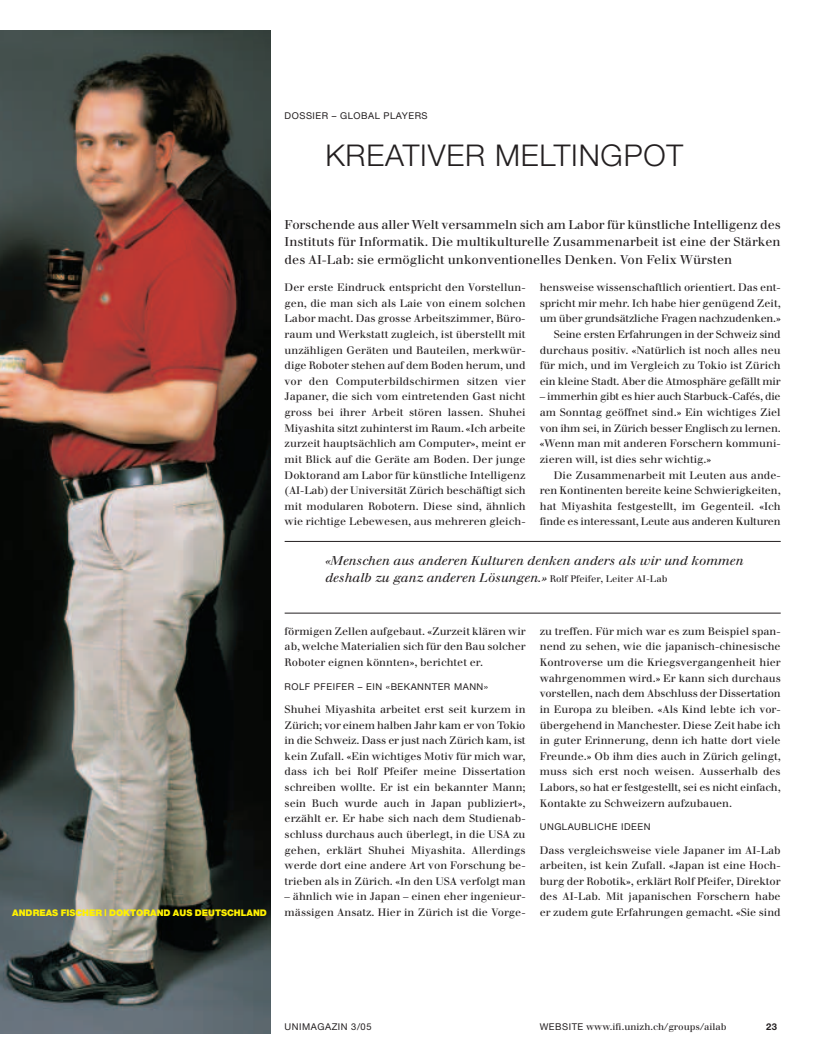
<style>
.page{position:relative;width:815px;height:1063px;background:#fff}
.page>*{position:absolute;margin:0;border:0;box-sizing:border-box;transform-origin:0 0}
.t1{font:300 30px "Helvetica Neue";letter-spacing:.03em;color:#231f20}
.t2{font:12.5px/17.5px "Walbaum";color:#231f20;text-align:justify}
.t3{font:italic 12.5px/17.5px "Walbaum";color:#231f20}
.t4{font:10.62px/15.6px "Walbaum";color:#231f20;text-align:justify}
.t5{font:9.38px "Helvetica Neue";letter-spacing:.055em;color:#231f20}
.t6{font:9.38px "Walbaum";color:#231f20}
.t7{font:700 9.38px "Helvetica Neue";color:#231f20}
.t8{font:900 9.12px "Helvetica Neue";color:#fff101}
.s1{font-style:normal;font-size:9.38px}
.s2{font-family:"Helvetica Neue"}
</style>
<div class="page">
<img style="left:0;top:30px;width:270px;height:1003px">
<hr style="left:285px;top:541px;width:496px;height:1px;background:#231f20">
<hr style="left:285px;top:613px;width:496px;height:1px;background:#231f20">
<p class="t5" style="left:285px;top:113px;width:145px">DOSSIER – GLOBAL PLAYERS</p>
<h1 class="t1" style="left:325px;top:145px;width:359px">KREATIVER MELTINGPOT</h1>
<p class="t8" style="left:12px;top:910px;width:256px">ANDREAS FISCHER | DOKTORAND AUS DEUTSCHLAND</p>
<p class="t2" style="left:285px;top:217px;width:498px">Forschende aus aller Welt versammeln sich am Labor für künstliche Intelligenz des Instituts für Informatik. Die multikulturelle Zusammenarbeit ist eine der Stärken des AI-Lab: sie ermöglicht unkonventionelles Denken. Von Felix Würsten</p>
<p class="t4" style="left:285px;top:281px;width:242px">Der erste Eindruck entspricht den Vorstellun&shy;gen, die man sich als Laie von einem solchen Labor macht. Das grosse Arbeitszimmer, Büro&shy;raum und Werkstatt zugleich, ist überstellt mit unzähligen Geräten und Bauteilen, merkwür&shy;dige Roboter stehen auf dem Boden herum, und vor den Computerbildschirmen sitzen vier Japaner, die sich vom eintretenden Gast nicht gross bei ihrer Arbeit stören lassen. Shuhei Miyashita sitzt zuhinterst im Raum. «Ich arbeite zurzeit hauptsächlich am Computer», meint er mit Blick auf die Geräte am Boden. Der junge Doktorand am Labor für künstliche Intelligenz (AI-Lab) der Universität Zürich beschäftigt sich mit modularen Robotern. Diese sind, ähnlich wie richtige Lebewesen, aus mehreren gleich-</p>
<p class="t4" style="left:540px;top:281px;width:242px;text-align:right">hensweise wissenschaftlich orientiert. Das ent&shy;spricht mir mehr. Ich habe hier genügend Zeit, um über grundsätzliche Fragen nachzudenken.» Seine ersten Erfahrungen in der Schweiz sind durchaus positiv. «Natürlich ist noch alles neu für mich, und im Vergleich zu Tokio ist Zürich ein kleine Stadt. Aber die Atmosphäre gefällt mir</p>
<p class="t4" style="left:540px;top:390px;width:242px">– immerhin gibt es hier auch Starbuck-Cafés, die am Sonntag geöffnet sind.» Ein wichtiges Ziel von ihm sei, in Zürich besser Englisch zu lernen. «Wenn man mit anderen Forschern kommuni&shy;zieren will, ist dies sehr wichtig.»</p>
<p class="t4" style="left:540px;top:468px;width:242px;text-indent:14px">Die Zusammenarbeit mit Leuten aus ande&shy;ren Kontinenten bereite keine Schwierigkeiten, hat Miyashita festgestellt, im Gegenteil. «Ich finde es interessant, Leute aus anderen Kulturen</p>
<p class="t3" style="left:325px;top:553px;width:420px">«Menschen aus anderen Kulturen denken anders als wir und kommen deshalb zu ganz anderen Lösungen.» <span class="s1">Rolf Pfeifer, Leiter AI-Lab</span></p>
<p class="t4" style="left:285px;top:624px;width:242px">förmigen Zellen aufgebaut. «Zurzeit klären wir ab, welche Materialien sich für den Bau solcher Roboter eignen könnten», berichtet er.</p>
<p class="t5" style="left:285px;top:683px;width:205px">ROLF PFEIFER – EIN «BEKANNTER MANN»</p>
<p class="t4" style="left:285px;top:702px;width:242px">Shuhei Miyashita arbeitet erst seit kurzem in Zürich; vor einem halben Jahr kam er von Tokio in die Schweiz. Dass er just nach Zürich kam, ist kein Zufall. «Ein wichtiges Motiv für mich war, dass ich bei Rolf Pfeifer meine Dissertation schreiben wollte. Er ist ein bekannter Mann; sein Buch wurde auch in Japan publiziert», erzählt er. Er habe sich nach dem Studienab&shy;schluss durchaus auch überlegt, in die USA zu gehen, erklärt Shuhei Miyashita. Allerdings werde dort eine andere Art von Forschung be&shy;trieben als in Zürich. «In den USA verfolgt man</p>
<p class="t4" style="left:285px;top:890px;width:242px">– ähnlich wie in Japan – einen eher ingenieur&shy;mässigen Ansatz. Hier in Zürich ist die Vorge-</p>
<p class="t4" style="left:540px;top:624px;width:242px">zu treffen. Für mich war es zum Beispiel span&shy;nend zu sehen, wie die japanisch-chinesische Kontroverse um die Kriegsvergangenheit hier wahrgenommen wird.» Er kann sich durchaus vorstellen, nach dem Abschluss der Dissertation in Europa zu bleiben. «Als Kind lebte ich vor&shy;übergehend in Manchester. Diese Zeit habe ich in guter Erinnerung, denn ich hatte dort viele Freunde.» Ob ihm dies auch in Zürich gelingt, muss sich erst noch weisen. Ausserhalb des Labors, so hat er festgestellt, sei es nicht einfach, Kontakte zu Schweizern aufzubauen.</p>
<p class="t5" style="left:540px;top:823px;width:112px">UNGLAUBLICHE IDEEN</p>
<p class="t4" style="left:540px;top:843px;width:242px">Dass vergleichsweise viele Japaner im AI-Lab arbeiten, ist kein Zufall. «Japan ist eine Hoch&shy;burg der Robotik», erklärt Rolf Pfeifer, Direktor des AI-Lab. Mit japanischen Forschern habe er zudem gute Erfahrungen gemacht. «Sie sind</p>
<p class="t5" style="left:285px;top:1023px;width:88px">UNIMAGAZIN 3/05</p>
<p class="t6" style="left:540px;top:1023px;width:188px"><span class="s2">WEBSITE</span> www.ifi.unizh.ch/groups/ailab</p>
<p class="t7" style="left:766px;top:1023px;width:12px">23</p>
</div>
